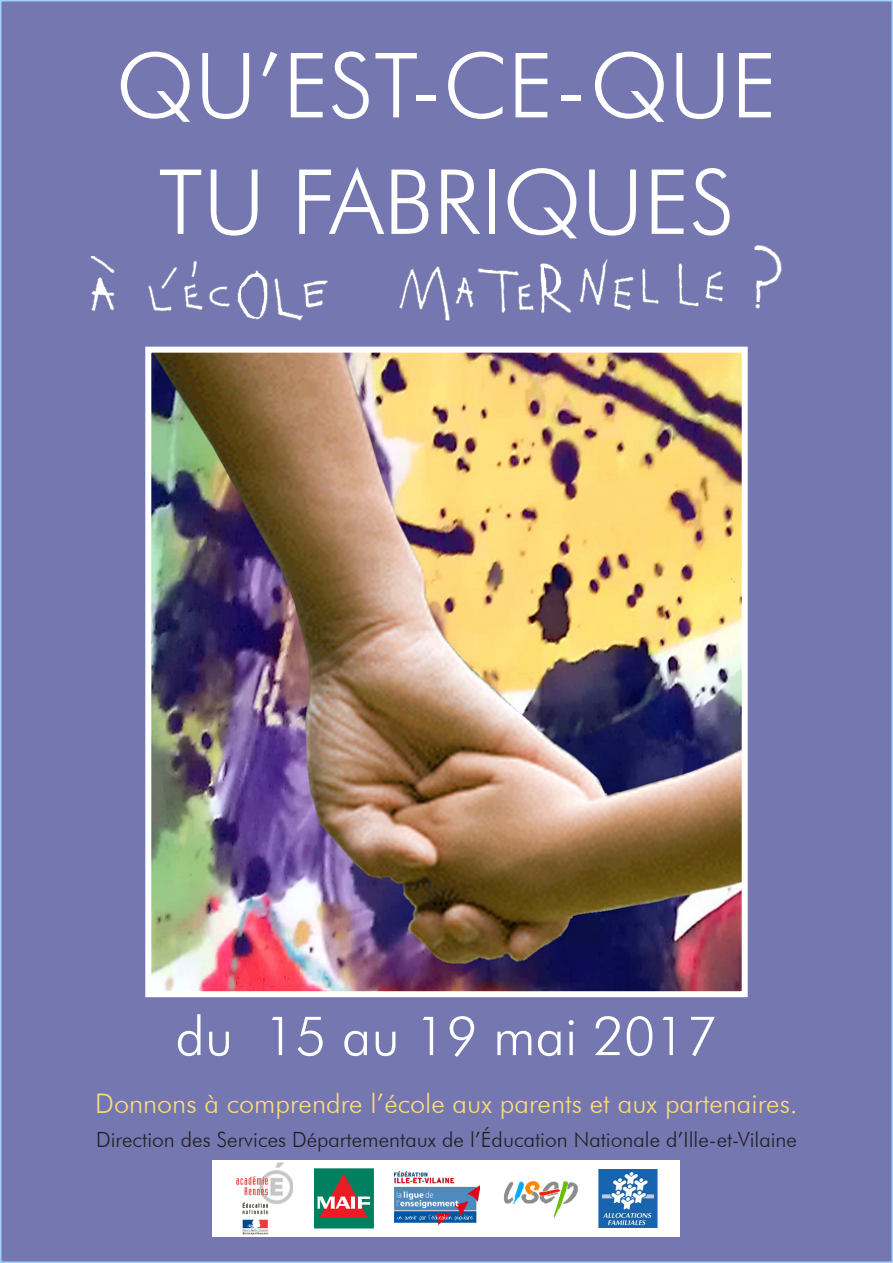
<style>
.page{position:relative;width:893px;height:1263px;background:#fff}
.page>*{position:absolute;margin:0;border:0;box-sizing:border-box;transform-origin:0 0}
.sous-texte{font:300 90px "Futura BT";color:#fff}
.sous-texte-2{font:300 54px "Futura BT";color:#fff}
.sous-texte-3{font:300 27px "Futura BT";color:#fddb7a}
.sous-texte-4{font:300 21px "Futura BT";color:#231f20}
</style>
<div class="page">
<div style="left:1px;top:1px;width:891px;height:1261px;background:#7477b0"></div>
<div style="left:213px;top:1160px;width:467px;height:77px;background:#fff"></div>
<img style="left:152px;top:354px;width:589px;height:636px">
<div style="left:145px;top:347px;width:603px;height:650px;border:6px solid #fff"></div>
<img style="left:599px;top:1169px;width:58px;height:59px">
<img style="left:395px;top:1171px;width:85px;height:53px">
<img style="left:504px;top:1181px;width:74px;height:37px">
<img style="left:236px;top:1162px;width:57px;height:72px">
<img style="left:314px;top:1168px;width:59px;height:60px">
<img style="left:90px;top:256px;width:633px;height:65px">
<img style="left:754px;top:245px;width:28px;height:64px">
<p class="sous-texte" style="left:116px;top:31px;width:663px">QU’EST-CE-QUE</p>
<p class="sous-texte" style="left:158px;top:147px;width:578px">TU FABRIQUES</p>
<p class="sous-texte-2" style="left:176px;top:1003px;width:543px">du 15 au 19 mai 2017</p>
<p class="sous-texte-3" style="left:95px;top:1087px;width:704px">Donnons à comprendre l’école aux parents et aux partenaires.</p>
<p class="sous-texte-4" style="left:96px;top:1126px;width:702px">Direction des Services Départementaux de l’Éducation Nationale d’Ille-et-Vilaine</p>
</div>
